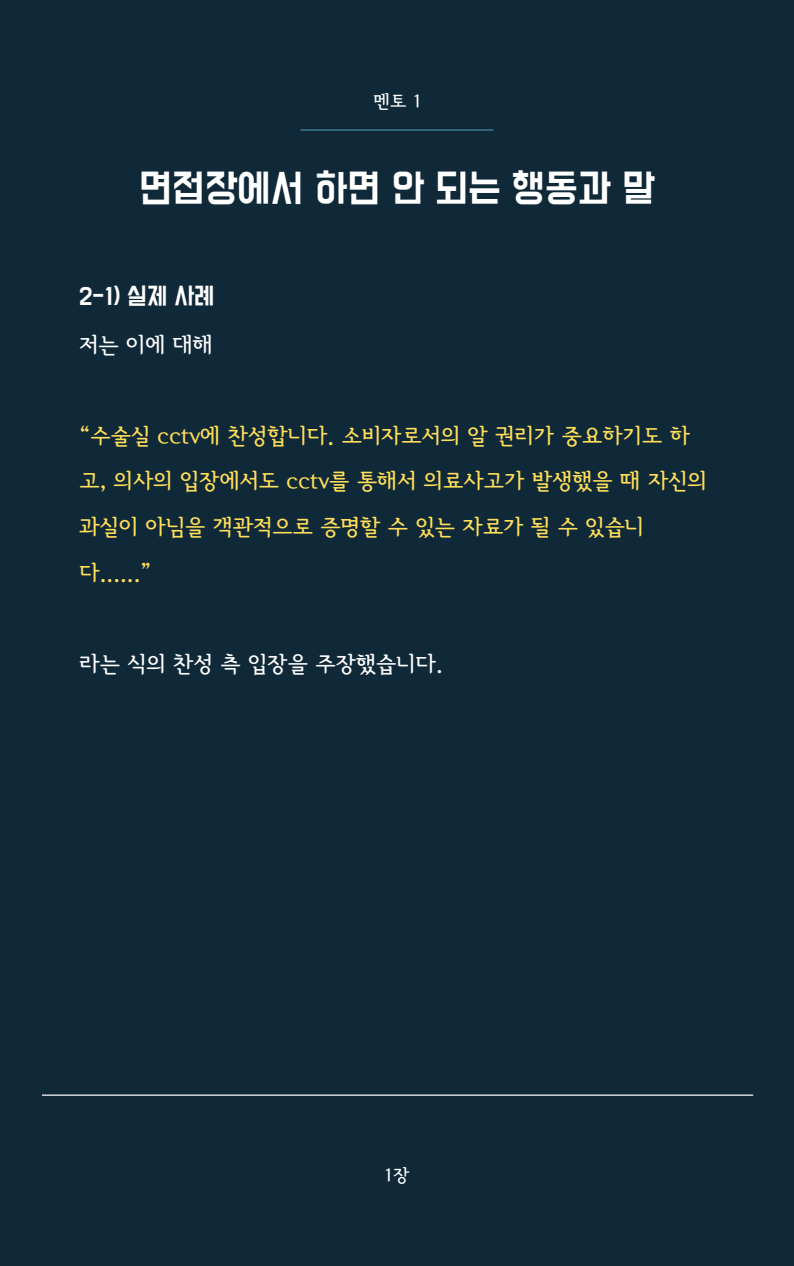
<style>
.page{position:relative;width:794px;height:1266px;background:#fff}
.page>*{position:absolute;margin:0;border:0;box-sizing:border-box;transform-origin:0 0}
.t1{font:42.75px "Do Hyeon";color:#fff}
.t2{font:26.25px "Do Hyeon";color:#fff}
.t3{font:22.5px/45.6px "Seoul Hangang B";color:#ffde59}
.t4{font:22.5px "Seoul Hangang B";color:#fff}
.t5{font:18.15px "Seoul Hangang B";color:#fff}
</style>
<div class="page">
<div style="left:0;top:0;width:793px;height:1266px;background:#102938"></div>
<hr style="left:42px;top:1094px;width:710px;height:1px;background:#efefef">
<hr style="left:300px;top:129px;width:193px;height:2px;background:#4c92ab">
<p class="t5" style="left:374px;top:93px;width:49px">멘토 1</p>
<p class="t1" style="left:139px;top:169px;width:517px">면접장에서 하면 안 되는 행동과 말</p>
<p class="t2" style="left:79px;top:284px;width:136px">2-1) 실제 사례</p>
<p class="t4" style="left:79px;top:334px;width:135px">저는 이에 대해</p>
<p class="t3" style="left:79px;top:413px;width:628px">“수술실 cctv에 찬성합니다. 소비자로서의 알 권리가 중요하기도 하 고, 의사의 입장에서도 cctv를 통해서 의료사고가 발생했을 때 자신의 과실이 아님을 객관적으로 증명할 수 있는 자료가 될 수 있습니 다......”</p>
<p class="t4" style="left:79px;top:652px;width:365px">라는 식의 찬성 측 입장을 주장했습니다.</p>
<p class="t5" style="left:384px;top:1166px;width:27px">1장</p>
</div>
